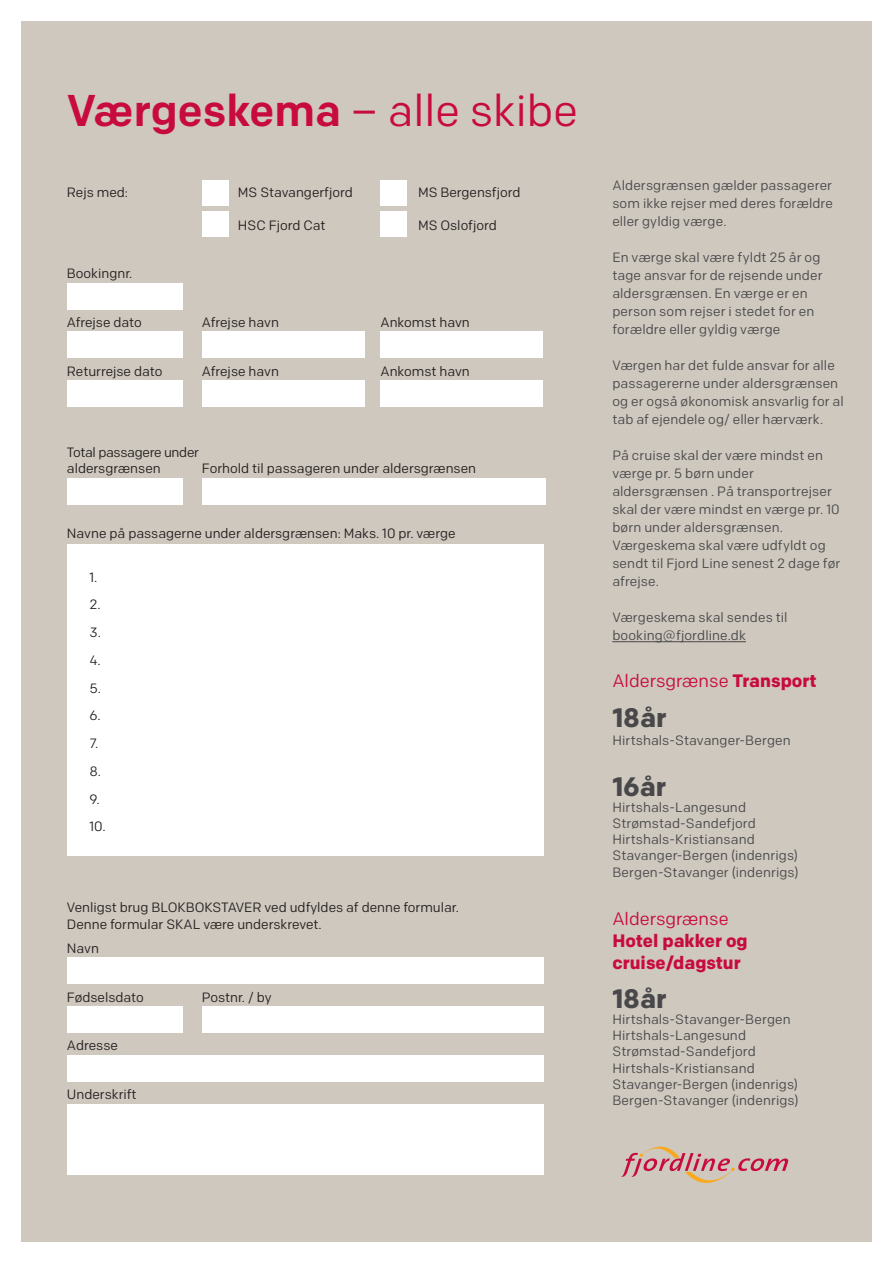
<style>
.page{position:relative;width:893px;height:1263px;background:#fff}
.page>*{position:absolute;margin:0;border:0;box-sizing:border-box;transform-origin:0 0}
.t1{font:500 44.4px "Colfax";color:#c80b3e}
.t2{font:700 26.7px "Colfax";letter-spacing:-.005em;color:#48484a}
.t3{font:18px "Colfax";color:#c80b3e}
.t4{font:700 18px "Colfax";color:#c80b3e}
.t5{font:13.5px/18px "Colfax";letter-spacing:.01em;color:#48484a}
.t6{font:13.5px "Colfax";color:#231f20}
.t7{font:13.5px "Colfax";letter-spacing:-.02em;color:#231f20}
.s1{font-weight:400}
.s2{font-weight:700}
</style>
<div class="page">
<div style="left:21px;top:21px;width:851px;height:1221px;background:#cfc8be"></div>
<hr style="left:612px;top:641px;width:134px;height:1px;background:#48484a">
<div style="left:202px;top:180px;width:27px;height:26px;background:#fff"></div>
<div style="left:381px;top:180px;width:26px;height:26px;background:#fff"></div>
<div style="left:202px;top:212px;width:27px;height:25px;background:#fff"></div>
<div style="left:67px;top:283px;width:116px;height:27px;background:#fff"></div>
<div style="left:67px;top:331px;width:116px;height:27px;background:#fff"></div>
<div style="left:202px;top:331px;width:163px;height:27px;background:#fff"></div>
<div style="left:381px;top:331px;width:162px;height:27px;background:#fff"></div>
<div style="left:67px;top:380px;width:116px;height:27px;background:#fff"></div>
<div style="left:67px;top:478px;width:116px;height:26px;background:#fff"></div>
<div style="left:67px;top:544px;width:476px;height:312px;background:#fff"></div>
<div style="left:67px;top:957px;width:476px;height:27px;background:#fff"></div>
<div style="left:67px;top:1006px;width:116px;height:27px;background:#fff"></div>
<div style="left:202px;top:1006px;width:341px;height:27px;background:#fff"></div>
<div style="left:67px;top:1055px;width:476px;height:27px;background:#fff"></div>
<div style="left:67px;top:1104px;width:476px;height:70px;background:#fff"></div>
<div style="left:202px;top:380px;width:163px;height:27px;background:#fff"></div>
<div style="left:202px;top:478px;width:343px;height:26px;background:#fff"></div>
<div style="left:381px;top:380px;width:162px;height:27px;background:#fff"></div>
<div style="left:381px;top:212px;width:26px;height:25px;background:#fff"></div>
<svg style="left:621px;top:1146px;width:168px;height:37px"></svg>
<p class="t1" style="left:67px;top:83px;width:513px">Værgeskema <span class="s1">– alle skibe</span></p>
<p class="t6" style="left:67px;top:183px;width:63px">Rejs med:</p>
<p class="t6" style="left:238px;top:183px;width:116px">MS Stavangerfjord</p>
<p class="t6" style="left:418px;top:183px;width:104px">MS Bergensfjord</p>
<p class="t6" style="left:238px;top:217px;width:89px">HSC Fjord Cat</p>
<p class="t6" style="left:418px;top:217px;width:80px">MS Oslofjord</p>
<p class="t6" style="left:67px;top:265px;width:67px">Bookingnr.</p>
<p class="t6" style="left:67px;top:314px;width:76px">Afrejse dato</p>
<p class="t6" style="left:202px;top:314px;width:78px">Afrejse havn</p>
<p class="t6" style="left:380px;top:314px;width:91px">Ankomst havn</p>
<p class="t6" style="left:67px;top:363px;width:97px">Returrejse dato</p>
<p class="t6" style="left:202px;top:363px;width:78px">Afrejse havn</p>
<p class="t6" style="left:380px;top:363px;width:91px">Ankomst havn</p>
<p class="t7" style="left:67px;top:444px;width:134px">Total passagere under</p>
<p class="t6" style="left:67px;top:460px;width:95px">aldersgrænsen</p>
<p class="t6" style="left:202px;top:460px;width:276px">Forhold til passageren under aldersgrænsen</p>
<p class="t6" style="left:67px;top:525px;width:390px">Navne på passagerne under aldersgrænsen: Maks. 10 pr. værge</p>
<p class="t6" style="left:89px;top:568px;width:9px">1.</p>
<p class="t6" style="left:89px;top:596px;width:13px">2.</p>
<p class="t6" style="left:89px;top:624px;width:13px">3.</p>
<p class="t6" style="left:89px;top:652px;width:13px">4.</p>
<p class="t6" style="left:89px;top:679px;width:13px">5.</p>
<p class="t6" style="left:89px;top:707px;width:13px">6.</p>
<p class="t6" style="left:89px;top:735px;width:10px">7.</p>
<p class="t6" style="left:89px;top:763px;width:13px">8.</p>
<p class="t6" style="left:89px;top:790px;width:12px">9.</p>
<p class="t6" style="left:89px;top:818px;width:18px">10.</p>
<p class="t6" style="left:67px;top:899px;width:393px">Venligst brug BLOKBOKSTAVER ved udfyldes af denne formular.</p>
<p class="t6" style="left:67px;top:915px;width:256px">Denne formular SKAL være underskrevet.</p>
<p class="t6" style="left:67px;top:940px;width:34px">Navn</p>
<p class="t6" style="left:67px;top:989px;width:78px">Fødselsdato</p>
<p class="t6" style="left:202px;top:989px;width:71px">Postnr. / by</p>
<p class="t6" style="left:67px;top:1037px;width:52px">Adresse</p>
<p class="t6" style="left:67px;top:1086px;width:71px">Underskrift</p>
<p class="t5" style="left:612px;top:176px;width:222px;text-align:justify">Aldersgrænsen gælder passagerer som ikke rejser med deres forældre eller gyldig værge.</p>
<p class="t5" style="left:612px;top:248px;width:212px">En værge skal være fyldt 25 år og tage ansvar for de rejsende under aldersgrænsen. En værge er en person som rejser i stedet for en forældre eller gyldig værge</p>
<p class="t5" style="left:612px;top:356px;width:233px">Værgen har det fulde ansvar for alle passagererne under aldersgrænsen og er også økonomisk ansvarlig for al tab af ejendele og/ eller hærværk.</p>
<p class="t5" style="left:612px;top:446px;width:229px">På cruise skal der være mindst en værge pr. 5 børn under aldersgrænsen . På transportrejser skal der være mindst en værge pr. 10 børn under aldersgrænsen.</p>
<p class="t5" style="left:612px;top:536px;width:229px">Værgeskema skal være udfyldt og sendt til Fjord Line senest 2 dage før afrejse.</p>
<p class="t5" style="left:612px;top:608px;width:177px">Værgeskema skal sendes til booking@fjordline.dk</p>
<p class="t3" style="left:612px;top:670px;width:206px">Aldersgrænse <span class="s2">Transport</span></p>
<p class="t2" style="left:612px;top:701px;width:56px">18år</p>
<p class="t5" style="left:612px;top:731px;width:180px">Hirtshals-Stavanger-Bergen</p>
<p class="t2" style="left:612px;top:770px;width:55px">16år</p>
<p class="t5" style="left:612px;top:798px;width:135px">Hirtshals-Langesund</p>
<p class="t5" style="left:612px;top:814px;width:145px">Strømstad-Sandefjord</p>
<p class="t5" style="left:612px;top:830px;width:144px">Hirtshals-Kristiansand</p>
<p class="t5" style="left:612px;top:847px;width:187px">Stavanger-Bergen (indenrigs)</p>
<p class="t5" style="left:612px;top:863px;width:188px">Bergen-Stavanger (indenrigs)</p>
<p class="t3" style="left:612px;top:908px;width:118px">Aldersgrænse</p>
<p class="t4" style="left:612px;top:930px;width:137px">Hotel pakker og</p>
<p class="t4" style="left:612px;top:951px;width:130px">cruise/dagstur</p>
<p class="t2" style="left:612px;top:982px;width:56px">18år</p>
<p class="t5" style="left:612px;top:1010px;width:180px">Hirtshals-Stavanger-Bergen</p>
<p class="t5" style="left:612px;top:1026px;width:135px">Hirtshals-Langesund</p>
<p class="t5" style="left:612px;top:1042px;width:145px">Strømstad-Sandefjord</p>
<p class="t5" style="left:612px;top:1059px;width:144px">Hirtshals-Kristiansand</p>
<p class="t5" style="left:612px;top:1075px;width:187px">Stavanger-Bergen (indenrigs)</p>
<p class="t5" style="left:612px;top:1091px;width:188px">Bergen-Stavanger (indenrigs)</p>
</div>
